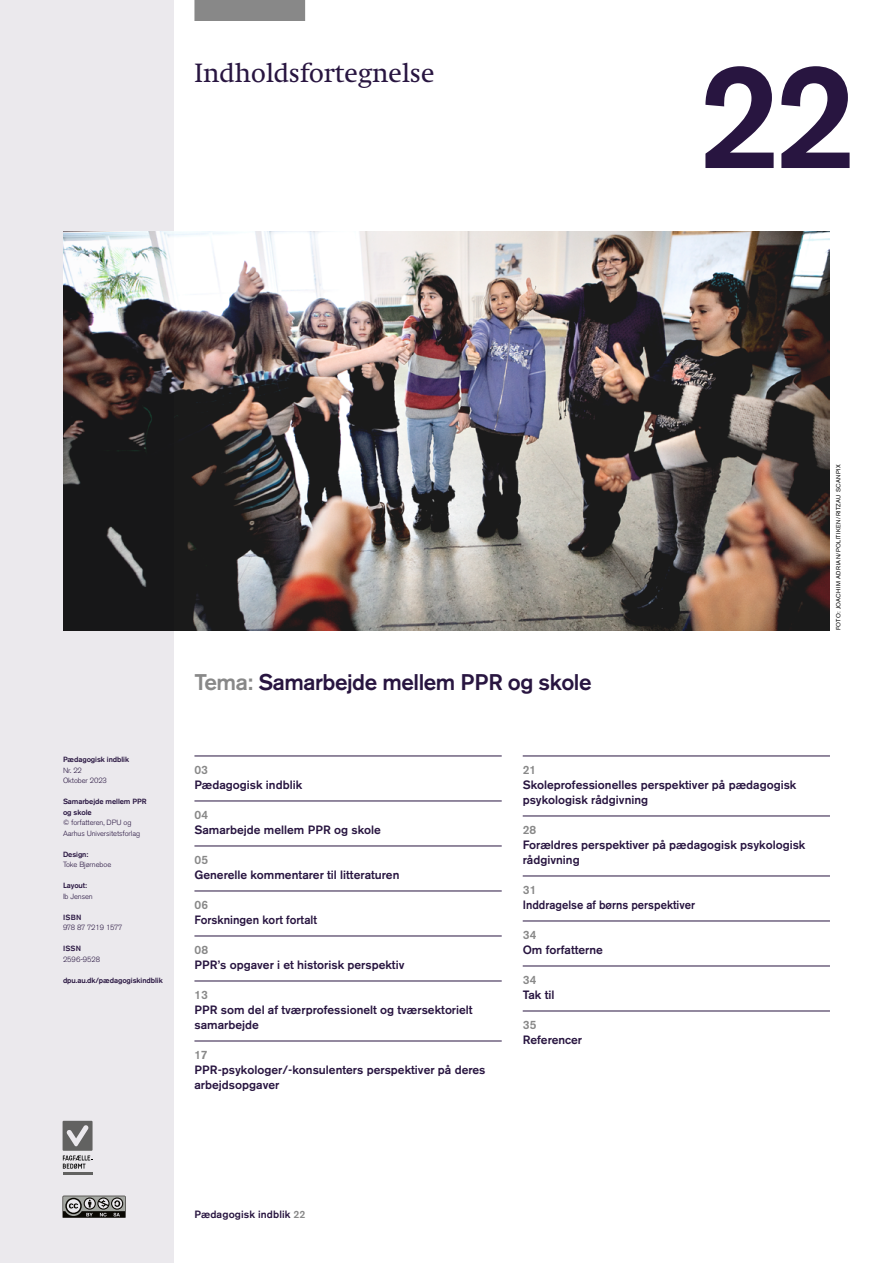
<style>
.page{position:relative;width:893px;height:1263px;background:#fff}
.page>*{position:absolute;margin:0;border:0;box-sizing:border-box;transform-origin:0 0}
.t1{font:500 148.35px "Akzidenz Grotesk BE";color:#281540}
.t2{font:27px "Swift Neue LT Pro";color:#281540}
.t3{font:500 22.5px "Akzidenz Grotesk BE";letter-spacing:-.02em;color:#281540}
.t4{font:500 12px/15px "Akzidenz Grotesk BE";color:#281540}
.t5{font:500 12px "Akzidenz Grotesk BE";color:#281540;scale:.94 1}
.t6{font:500 12px "Akzidenz Grotesk BE";letter-spacing:.02em;color:#888}
.t7{font:500 12px "Akzidenz Grotesk BE";color:#281540;scale:.96 1}
.t8{font:500 10.5px "Akzidenz Grotesk BE";letter-spacing:.01em;color:#281540}
.t9{font:500 9px "Akzidenz Grotesk BE";letter-spacing:.14em;color:#281540}
.t10{font:500 7.5px/10.5px "Akzidenz Grotesk BE";letter-spacing:-.01em;color:#281540}
.t11{font:300 7.5px/10.5px "Akzidenz Grotesk BE";letter-spacing:-.01em;color:#281540}
.t12{font:300 7.5px "Akzidenz Grotesk BE";letter-spacing:-.05em;color:#281540}
.t13{font:6px "Akzidenz Grotesk BE";letter-spacing:.05em;color:#000}
.s1{color:#888}
</style>
<div class="page">
<div style="left:0;top:0;width:173px;height:1263px;background:#ebe9ed"></div>
<div style="left:194px;top:0;width:111px;height:21px;background:#888"></div>
<hr style="left:194px;top:756px;width:308px;height:1px;background:#281540">
<hr style="left:194px;top:801px;width:308px;height:1px;background:#281540">
<hr style="left:194px;top:846px;width:308px;height:1px;background:#281540">
<hr style="left:194px;top:891px;width:308px;height:1px;background:#281540">
<hr style="left:194px;top:936px;width:308px;height:1px;background:#281540">
<hr style="left:194px;top:981px;width:308px;height:1px;background:#281540">
<hr style="left:194px;top:1041px;width:308px;height:1px;background:#281540">
<hr style="left:523px;top:756px;width:307px;height:1px;background:#281540">
<hr style="left:523px;top:816px;width:307px;height:1px;background:#281540">
<hr style="left:523px;top:876px;width:307px;height:1px;background:#281540">
<hr style="left:523px;top:921px;width:307px;height:1px;background:#281540">
<hr style="left:523px;top:966px;width:307px;height:1px;background:#281540">
<hr style="left:523px;top:1011px;width:307px;height:1px;background:#281540">
<img style="left:63px;top:231px;width:767px;height:399px">
<svg style="left:63px;top:1196px;width:63px;height:22px"></svg>
<hr style="left:63px;top:1172px;width:30px;height:3px;background:#626261">
<svg style="left:63px;top:1121px;width:30px;height:48px"></svg>
<h2 class="t2" style="left:194px;top:57px;width:241px">Indholdsfortegnelse</h2>
<p class="t9" style="left:194px;top:75px;width:249px">UNDERVISNINGSFORSTYRRENDE URO I SKOLEN</p>
<h1 class="t1" style="left:697px;top:25px;width:161px">22</h1>
<p class="t10" style="left:63px;top:754px;width:68px">Pædagogisk indblik</p>
<p class="t11" style="left:63px;top:765px;width:46px">Nr. 22<br>Oktober 2023</p>
<p class="t10" style="left:63px;top:796px;width:85px">Samarbejde mellem PPR og skole</p>
<p class="t11" style="left:63px;top:817px;width:79px">© forfatteren, DPU og<br>Aarhus Universitetsforlag</p>
<p class="t10" style="left:63px;top:849px;width:27px">Design:</p>
<p class="t11" style="left:63px;top:859px;width:50px">Toke Bjørneboe</p>
<p class="t10" style="left:63px;top:880px;width:26px">Layout:</p>
<p class="t11" style="left:63px;top:891px;width:31px">Ib Jensen</p>
<p class="t10" style="left:63px;top:912px;width:20px">ISBN</p>
<p class="t12" style="left:63px;top:923px;width:61px">978 87 7219 1577</p>
<p class="t10" style="left:63px;top:943px;width:20px">ISSN</p>
<p class="t11" style="left:63px;top:954px;width:39px">2596-9528</p>
<p class="t10" style="left:63px;top:975px;width:101px">dpu.au.dk/pædagogiskindblik</p>
<h3 class="t3" style="left:194px;top:668px;width:399px"><span class="s1">Tema:</span> Samarbejde mellem PPR og skole</h3>
<p class="t6" style="left:194px;top:762px;width:15px">03</p>
<p class="t4" style="left:194px;top:777px;width:109px">Pædagogisk indblik</p>
<p class="t6" style="left:194px;top:807px;width:15px">04</p>
<p class="t4" style="left:194px;top:822px;width:188px">Samarbejde mellem PPR og skole</p>
<p class="t6" style="left:194px;top:852px;width:15px">05</p>
<p class="t4" style="left:194px;top:867px;width:206px">Generelle kommentarer til litteraturen</p>
<p class="t6" style="left:194px;top:897px;width:15px">06</p>
<p class="t7" style="left:194px;top:912px;width:129px">Forskningen kort fortalt</p>
<p class="t6" style="left:194px;top:942px;width:15px">08</p>
<p class="t4" style="left:194px;top:957px;width:211px">PPR’s opgaver i et historisk perspektiv</p>
<p class="t6" style="left:194px;top:987px;width:15px">13</p>
<p class="t4" style="left:194px;top:1002px;width:280px">PPR som del af tværprofessionelt og tværsektorielt samarbejde</p>
<p class="t6" style="left:194px;top:1047px;width:14px">17</p>
<p class="t4" style="left:194px;top:1062px;width:292px">PPR-psykologer/-konsulenters perspektiver på deres arbejdsopgaver</p>
<p class="t6" style="left:523px;top:762px;width:15px">21</p>
<p class="t4" style="left:523px;top:777px;width:275px">Skoleprofessionelles perspektiver på pædagogisk psykologisk rådgivning</p>
<p class="t6" style="left:523px;top:822px;width:15px">28</p>
<p class="t4" style="left:523px;top:837px;width:284px">Forældres perspektiver på pædagogisk psykologisk rådgivning</p>
<p class="t6" style="left:523px;top:882px;width:15px">31</p>
<p class="t5" style="left:523px;top:897px;width:185px">Inddragelse af børns perspektiver</p>
<p class="t6" style="left:523px;top:927px;width:15px">34</p>
<p class="t4" style="left:523px;top:942px;width:82px">Om forfatterne</p>
<p class="t6" style="left:523px;top:972px;width:15px">34</p>
<p class="t4" style="left:523px;top:987px;width:33px">Tak til</p>
<p class="t6" style="left:523px;top:1017px;width:15px">35</p>
<p class="t4" style="left:523px;top:1032px;width:61px">Referencer</p>
<p class="t13" style="left:835px;top:630px;width:167px;rotate:-90deg">FOTO: JOACHIM ADRIAN/POLITIKEN/RITZAU SCANPIX</p>
<p class="t8" style="left:194px;top:1208px;width:113px">Pædagogisk indblik <span class="s1">22</span></p>
</div>
